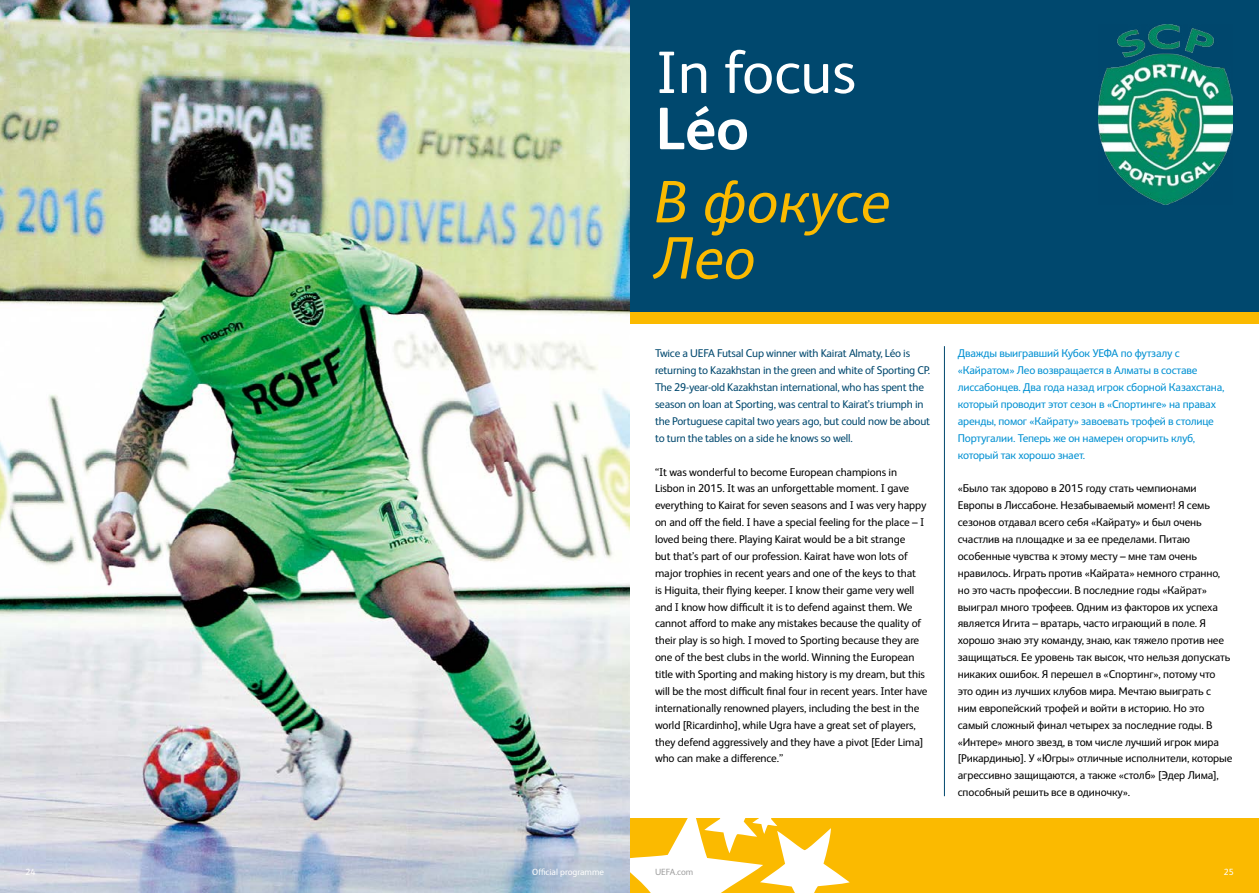
<style>
.page{position:relative;width:1259px;height:893px;background:#fff}
.page>*{position:absolute;margin:0;border:0;box-sizing:border-box;transform-origin:0 0}
.t1{font:italic 60px/56.2px "Europa";color:#fbba00}
.t2{font:60px "Europa";color:#fff}
.t3{font:700 60px "Europa";color:#fff}
.t4{font:11.25px/16.8px "Europa";letter-spacing:-.01em;color:#000}
.t5{font:11.25px/16.8px "Europa";letter-spacing:-.02em;color:#00486e}
.t6{font:11.25px/16.8px "Europa";letter-spacing:-.015em;color:#0090d2}
.t7{font:9px "Europa";color:#fff}
.t8{font:9px "Europa";color:#9f9f9f}
</style>
<div class="page">
<div style="left:629px;top:0;width:630px;height:324px;background:#00486e"></div>
<div style="left:629px;top:313px;width:630px;height:11px;background:#fbba00"></div>
<div style="left:617px;top:819px;width:642px;height:74px;background:#fbba00"></div>
<svg style="left:629px;top:726px;width:220px;height:167px"></svg>
<hr style="left:944px;top:346px;width:1px;height:450px;background:#00486e">
<img style="left:1098px;top:25px;width:134px;height:180px">
<img style="left:0;top:0;width:629px;height:893px">
<h1 class="t2" style="left:655px;top:30px;width:202px">In focus</h1>
<h1 class="t3" style="left:655px;top:86px;width:95px">Léo</h1>
<h1 class="t1" style="left:655px;top:170px;width:237px">В фокусе<br>Лео</h1>
<p class="t5" style="left:655px;top:344px;width:277px">Twice a UEFA Futsal Cup winner with Kairat Almaty, Léo is returning to Kazakhstan in the green and white of Sporting CP.<br>The 29-year-old Kazakhstan international, who has spent the season on loan at Sporting, was central to Kairat’s triumph in the Portuguese capital two years ago, but could now be about to turn the tables on a side he knows so well.</p>
<p class="t4" style="left:655px;top:462px;width:274px">“It was wonderful to become European champions in Lisbon in 2015. It was an unforgettable moment. I gave everything to Kairat for seven seasons and I was very happy on and off the field. I have a special feeling for the place – I loved being there. Playing Kairat would be a bit strange<br>but that’s part of our profession. Kairat have won lots of major trophies in recent years and one of the keys to that<br>is Higuita, their flying keeper. I know their game very well and I know how difficult it is to defend against them. We cannot afford to make any mistakes because the quality of their play is so high. I moved to Sporting because they are one of the best clubs in the world. Winning the European title with Sporting and making history is my dream, but this will be the most difficult final four in recent years. Inter have internationally renowned players, including the best in the world [Ricardinho], while Ugra have a great set of players, they defend aggressively and they have a pivot [Eder Lima] who can make a difference.”</p>
<p class="t6" style="left:957px;top:344px;width:268px">Дважды выигравший Кубок УЕФА по футзалу с «Кайратом» Лео возвращается в Алматы в составе лиссабонцев. Два года назад игрок сборной Казахстана, который проводит этот сезон в «Спортинге» на правах аренды, помог «Кайрату» завоевать трофей в столице Португалии. Теперь же он намерен огорчить клуб, который так хорошо знает.</p>
<p class="t4" style="left:957px;top:479px;width:276px">«Было так здорово в 2015 году стать чемпионами Европы в Лиссабоне. Незабываемый момент! Я семь сезонов отдавал всего себя «Кайрату» и был очень счастлив на площадке и за ее пределами. Питаю особенные чувства к этому месту – мне там очень нравилось. Играть против «Кайрата» немного странно, но это часть профессии. В последние годы «Кайрат» выиграл много трофеев. Одним из факторов их успеха является Игита – вратарь, часто играющий в поле. Я хорошо знаю эту команду, знаю, как тяжело против нее защищаться. Ее уровень так высок, что нельзя допускать никаких ошибок. Я перешел в «Спортинг», потому что это один из лучших клубов мира. Мечтаю выиграть с ним европейский трофей и войти в историю. Но это самый сложный финал четырех за последние годы. В «Интере» много звезд, в том числе лучший игрок мира [Рикардинью]. У «Югры» отличные исполнители, которые агрессивно защищаются, а также «столб» [Эдер Лима], способный решить все в одиночку».</p>
<p class="t7" style="left:26px;top:866px;width:11px">24</p>
<p class="t7" style="left:532px;top:866px;width:73px">Official programme</p>
<p class="t8" style="left:655px;top:866px;width:40px">UEFA.com</p>
<p class="t7" style="left:1223px;top:866px;width:11px">25</p>
</div>
